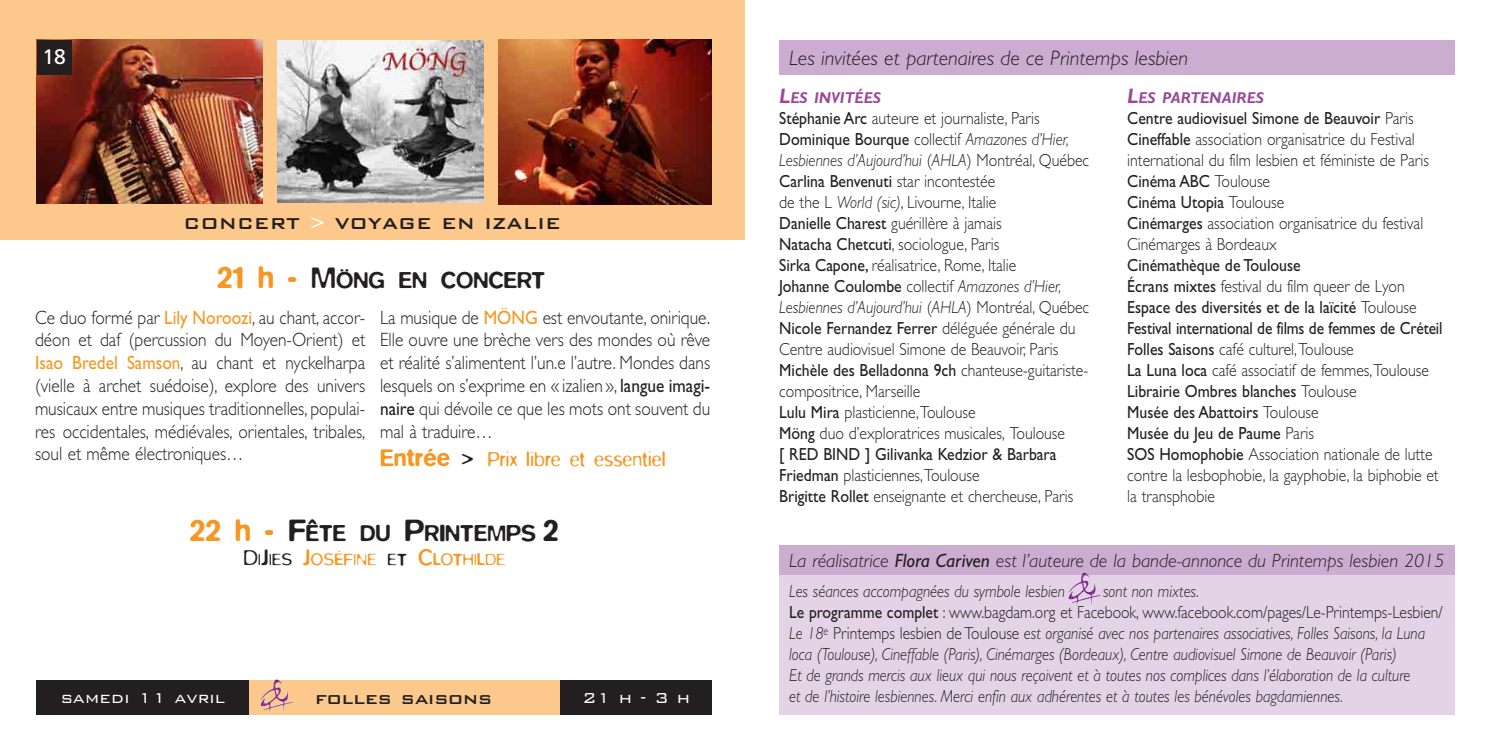
<style>
.page{position:relative;width:1489px;height:745px;background:#fff}
.page>*{position:absolute;margin:0;border:0;box-sizing:border-box;transform-origin:0 0}
.t1{font:500 23.62px "Blur";color:#231f20}
.t2{font:300 22.75px "Blur";color:#f79621;scale:.9 1}
.t3{font:italic 300 21px "Gill Sans";color:#231f20}
.t4{font:500 21px "Bank Gothic";color:#231f20}
.t5{font:21px "Frutiger";color:#fff}
.t6{font:300 19.25px/22.8px "Gill Sans";color:#231f20;text-align:justify;scale:.9 1}
.t7{font:italic 300 19.25px "Gill Sans";color:#231f20}
.t8{font:300 19.25px "Bank Gothic";color:#fff}
.t9{font:300 18.38px "Blur";color:#f79621}
.t10{font:300 17.5px/21px "Gill Sans";color:#231f20;scale:.9 1}
.t11{font:italic 300 17.5px/21px "Gill Sans";color:#231f20;scale:.89 1}
.t12{font:17.5px/21px "Gill Sans";color:#231f20;scale:.9 1}
.t13{font:italic 700 15.75px "Gill Sans";color:#9c489b}
.s1{color:#fff}
.s2{font-size:31.5px;color:#f79621}
.s3{font-size:31.5px}
.s4{font-weight:400;color:#f79621}
.s5{font-weight:400}
.s6{font-weight:500;font-size:24.5px}
.s7{font-size:24.5px;color:#231f20}
.s8{color:#231f20}
.s9{font-size:24.5px}
.s10{font-size:21px}
.s11{font-style:italic}
.s12{font-weight:300}
.s13{font-weight:400;font-style:normal}
.s14{font-style:normal}
</style>
<div class="page">
<div style="left:779px;top:40px;width:674px;height:34px;background:#cdacd1"></div>
<div style="left:779px;top:574px;width:674px;height:140px;background:#e4d3e7"></div>
<div style="left:779px;top:545px;width:674px;height:30px;background:#cdacd1"></div>
<div style="left:247px;top:680px;width:313px;height:34px;background:#fdc88b"></div>
<div style="left:560px;top:680px;width:151px;height:34px;background:#231f20"></div>
<div style="left:37px;top:680px;width:212px;height:34px;background:#231f20"></div>
<div style="left:0;top:0;width:744px;height:239px;background:#fdc88b"></div>
<img style="left:37px;top:39px;width:225px;height:164px">
<img style="left:277px;top:41px;width:206px;height:161px">
<img style="left:498px;top:39px;width:213px;height:165px">
<img style="left:260px;top:679px;width:32px;height:32px">
<div style="left:37px;top:40px;width:35px;height:34px;background:#231f20"></div>
<img style="left:1068px;top:572px;width:32px;height:33px">
<p class="t5" style="left:43px;top:48px;width:25px">18</p>
<p class="t4" style="left:183px;top:207px;width:379px">CONCERT <span class="s1">&gt;</span> VOYAGE EN IZALIE</p>
<h1 class="t1" style="left:217px;top:265px;width:330px"><span class="s2">21 h -</span> <span class="s3">M</span>ÖNG EN CONCERT</h1>
<p class="t6" style="left:35px;top:307px;width:368px">Ce duo formé par <span class="s4">Lily Noroozi</span>, au chant, accor&shy;déon et daf (percussion du Moyen-Orient) et <span class="s4">Isao Bredel Samson</span>, au chant et nyckelharpa (vielle à archet suédoise), explore des univers musicaux entre musiques traditionnelles, populai&shy;res occidentales, médiévales, orientales, tribales, soul et même électroniques…</p>
<p class="t6" style="left:380px;top:307px;width:368px">La musique de <span class="s4">MÖNG</span> est envoutante, onirique.<br>Elle ouvre une brèche vers des mondes où rêve et réalité s’alimentent l’un.e l’autre. Mondes dans lesquels on s’exprime en « izalien », <span class="s5">langue imagi&shy;naire</span> qui dévoile ce que les mots ont souvent du mal à traduire…</p>
<h2 class="t2" style="left:380px;top:444px;width:318px"><span class="s6">Entrée</span> <span class="s7">&gt;</span> Prix libre et essentiel</h2>
<h1 class="t1" style="left:190px;top:518px;width:370px"><span class="s2">22 h -</span> <span class="s3">F</span>ÊTE DU <span class="s3">P</span>RINTEMPS <span class="s3">2</span></h1>
<p class="t9" style="left:243px;top:547px;width:264px"><span class="s7">D</span><span class="s8">I</span><span class="s7">J</span><span class="s8">IES</span> <span class="s9">J</span>OSÉFINE <span class="s8">ET</span> <span class="s9">C</span>LOTHILDE</p>
<p class="t8" style="left:61px;top:682px;width:166px">samedi 11 avril</p>
<p class="t4" style="left:315px;top:682px;width:178px">folles saisons</p>
<p class="t8" style="left:582px;top:682px;width:109px">21 h - 3 h</p>
<p class="t3" style="left:789px;top:49px;width:400px">Les invitées et partenaires de ce Printemps lesbien</p>
<p class="t13" style="left:779px;top:92px;width:103px"><span class="s10">L</span>ES INVITÉES</p>
<p class="t10" style="left:779px;top:109px;width:346px"><span class="s5">Stéphanie Arc</span> auteure et journaliste, Paris <span class="s5">Dominique Bourque</span> collectif <span class="s11">Amazones d’Hier, Lesbiennes d’Aujourd’hui</span> (<span class="s11">AHLA</span>) Montréal, Québec <span class="s5">Carlina Benvenuti</span> star incontestée<br>de the L <span class="s11">World (sic)</span>, Livourne, Italie<br><span class="s5">Danielle Charest</span> guérillère à jamais<br><span class="s5">Natacha Chetcuti</span>, sociologue, Paris<br><span class="s5">Sirka Capone,</span> réalisatrice, Rome, Italie<br><span class="s5">Johanne Coulombe</span> collectif <span class="s11">Amazones d’Hier, Lesbiennes d’Aujourd’hui</span> (<span class="s11">AHLA</span>) Montréal, Québec <span class="s5">Nicole Fernandez Ferrer</span> déléguée générale du Centre audiovisuel Simone de Beauvoir, Paris <span class="s5">Michèle des Belladonna 9ch</span> chanteuse-guitariste&shy;compositrice, Marseille<br><span class="s5">Lulu Mira</span> plasticienne,Toulouse<br><span class="s5">Möng</span> duo d’exploratrices musicales, Toulouse<br><span class="s5">[ RED BIND ] Gilivanka Kedzior &amp; Barbara Friedman</span> plasticiennes,Toulouse<br><span class="s5">Brigitte Rollet</span> enseignante et chercheuse, Paris</p>
<p class="t13" style="left:1127px;top:92px;width:138px"><span class="s10">L</span>ES PARTENAIRES</p>
<p class="t10" style="left:1127px;top:109px;width:337px"><span class="s5">Centre audiovisuel Simone de Beauvoir</span> Paris <span class="s5">Cineffable</span> association organisatrice du Festival international du film lesbien et féministe de Paris <span class="s5">Cinéma ABC</span> Toulouse<br><span class="s5">Cinéma Utopia</span> Toulouse<br><span class="s5">Cinémarges</span> association organisatrice du festival Cinémarges à Bordeaux</p>
<p class="t12" style="left:1127px;top:256px;width:352px">Cinémathèque de Toulouse<br>Écrans mixtes <span class="s12">festival du film queer de Lyon </span>Espace des diversités et de la laïcité <span class="s12">Toulouse </span>Festival international de films de femmes de Créteil Folles Saisons <span class="s12">café culturel,Toulouse<br></span>La Luna loca <span class="s12">café associatif de femmes,Toulouse </span>Librairie Ombres blanches <span class="s12">Toulouse<br></span>Musée des Abattoirs <span class="s12">Toulouse<br></span>Musée du Jeu de Paume <span class="s12">Paris<br></span>SOS Homophobie <span class="s12">Association nationale de lutte contre la lesbophobie, la gayphobie, la biphobie et la transphobie</span></p>
<p class="t7" style="left:789px;top:553px;width:656px">La réalisatrice <span class="s5">Flora Cariven</span> est l’auteure de la bande-annonce du Printemps lesbien 2015</p>
<p class="t11" style="left:789px;top:582px;width:311px">Les séances accompagnées du symbole lesbien</p>
<p class="t11" style="left:789px;top:582px;width:736px;text-indent:314px">sont non mixtes.<br><span class="s13">Le programme complet</span> <span class="s14">: www.bagdam.org et Facebook, www.facebook.com/pages/Le-Printemps-Lesbien/ </span>Le 18<sup>e</sup> <span class="s14">Printemps lesbien de Toulouse</span> est organisé avec nos partenaires associatives, Folles Saisons, la Luna loca (Toulouse), Cineffable (Paris), Cinémarges (Bordeaux), Centre audiovisuel Simone de Beauvoir (Paris)<br>Et de grands mercis aux lieux qui nous reçoivent et à toutes nos complices dans l’élaboration de la culture<br>et de l’histoire lesbiennes. Merci enfin aux adhérentes et à toutes les bénévoles bagdamiennes.</p>
</div>
